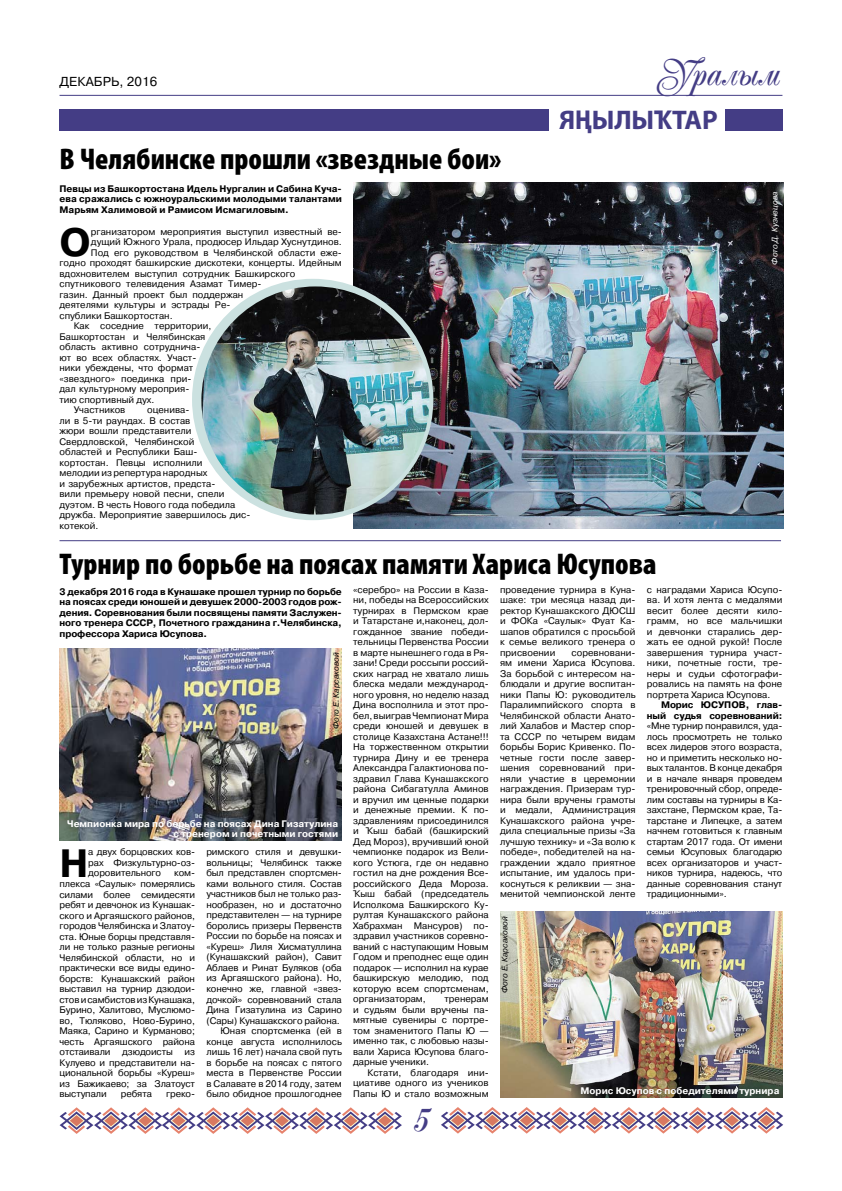
<style>
.page{position:relative;width:842px;height:1191px;background:#fff}
.page>*{position:absolute;margin:0;border:0;box-sizing:border-box;transform-origin:0 0}
.t1{font:46px "Popular Script";color:#443d85}
.t2{font:42.1px "Popular Script";color:#443d85}
.t3{font:700 39.5px "Pragmatica";color:#000}
.t4{font:900 condensed 30px "Myriad Pro";color:#000}
.t5{font:700 27px "Myriad Pro";letter-spacing:-.01em;color:#443d85}
.t6{font:13px "Pragmatica";letter-spacing:.01em;color:#000}
.t7{font:9.5px/10.5px "Pragmatica";color:#000;text-align:justify}
.t8{font:700 9.5px/10.5px "Pragmatica";letter-spacing:-.01em;color:#000;text-align:justify}
.t9{font:700 9.5px/10.5px "Pragmatica";color:#fff;text-align:right}
.t10{font:italic 8px "Pragmatica";color:#000}
.t11{font:italic 8px "Pragmatica";color:#fff}
.s1{font-family:"Pragmatica Cond";font-size:26.4px}
</style>
<div class="page">
<hr style="left:60px;top:95px;width:722px;height:1px;background:#443d85">
<svg style="left:441px;top:1107px;width:342px;height:26px"></svg>
<svg style="left:60px;top:1107px;width:342px;height:27px"></svg>
<img style="left:60px;top:648px;width:282px;height:192px">
<img style="left:353px;top:182px;width:430px;height:346px">
<div style="left:192px;top:279px;width:241px;height:241px;background:#cbe1e0;border-radius:50%"></div>
<hr style="left:60px;top:540px;width:721px;height:1px;background:#443d85">
<img style="left:201px;top:286px;width:228px;height:228px;border-radius:114px">
<div style="left:60px;top:110px;width:489px;height:21px;background:#443d85"></div>
<div style="left:725px;top:110px;width:57px;height:21px;background:#443d85"></div>
<img style="left:500px;top:911px;width:282px;height:186px">
<h3 class="t6" style="left:60px;top:74px;width:99px">декабрь, 2016</h3>
<h3 class="t4" style="left:60px;top:143px;width:443px">В Челябинске прошли «звездные бои»</h3>
<p class="t8" style="left:60px;top:183px;width:284px">Певцы из Башкортостана Идель Нургалин и Сабина Куча&shy;ева сражались с южноуральскими молодыми талантами Марьям Халимовой и Рамисом Исмагиловым.</p>
<h3 class="t3" style="left:60px;top:216px;width:33px">О</h3>
<p class="t7" style="left:91px;top:226px;width:252px">рганизатором мероприятия выступил известный ве-</p>
<p class="t7" style="left:91px;top:237px;width:252px">дущий Южного Урала, продюсер Ильдар Хуснутдинов.</p>
<p class="t7" style="left:91px;top:247px;width:252px">Под его руководством в Челябинской области еже-</p>
<p class="t7" style="left:60px;top:258px;width:284px">годно проходят башкирские дискотеки, концерты. Идейным</p>
<p class="t7" style="left:60px;top:268px;width:237px">вдохновителем выступил сотрудник Башкирского</p>
<p class="t7" style="left:60px;top:279px;width:203px">спутникового телевидения Азамат Тимер-</p>
<p class="t7" style="left:60px;top:289px;width:185px">газин. Данный проект был поддержан</p>
<p class="t7" style="left:60px;top:300px;width:172px">деятелями культуры и эстрады Ре-</p>
<p class="t7" style="left:60px;top:310px;width:115px">спублики Башкортостан.</p>
<p class="t7" style="left:74px;top:321px;width:139px">Как соседние территории,</p>
<p class="t7" style="left:60px;top:331px;width:147px">Башкортостан и Челябинская</p>
<p class="t7" style="left:60px;top:342px;width:142px">область активно сотруднича-</p>
<p class="t7" style="left:60px;top:352px;width:138px">ют во всех областях. Участ-</p>
<p class="t7" style="left:60px;top:363px;width:135px">ники убеждены, что формат</p>
<p class="t7" style="left:60px;top:373px;width:133px">«звездного» поединка при-</p>
<p class="t7" style="left:60px;top:384px;width:131px">дал культурному мероприя-</p>
<p class="t7" style="left:60px;top:394px;width:96px">тию спортивный дух.</p>
<p class="t7" style="left:74px;top:405px;width:53px">Участников</p>
<p class="t7" style="left:60px;top:405px;width:192px;text-align:left;text-indent:88px">оценива-<br>ли в 5-ти раундах. В состав<br>жюри вошли представители<br>Свердловской, Челябинской<br>областей и Республики Баш-<br>кортостан. Певцы исполнили<br>мелодии из репертура народных<br>и зарубежных артистов, предста-<br>вили премьеру новой песни, спели дуэтом. В честь Нового года победила дружба. Мероприятие завершилось дис&shy;котекой.</p>
<h2 class="t2" style="left:656px;top:51px;width:126px">Уралым</h2>
<h3 class="t5" style="left:559px;top:103px;width:160px">я<span class="s1">Ң</span>ылы<span class="s1">Ҡ</span>тар</h3>
<p class="t11" style="left:770px;top:265px;width:75px;rotate:-90deg">Фото Д. Кузнецова</p>
<h3 class="t4" style="left:60px;top:547px;width:599px">Турнир по борьбе на поясах памяти Хариса Юсупова</h3>
<p class="t8" style="left:60px;top:586px;width:284px">3 декабря 2016 года в Кунашаке прошел турнир по борьбе на поясах среди юношей и девушек 2000-2003 годов рож&shy;дения. Соревнования были посвящены памяти Заслужен&shy;ного тренера СССР</p>
<p class="t7" style="left:647px;top:584px;width:137px">с наградами Хариса Юсупо&shy;ва. И хотя лента с медалями весит более десяти кило&shy;грамм, но все мальчишки и девчонки старались дер&shy;жать ее одной рукой! После завершения турнира участ&shy;ники, почетные гости, тре&shy;неры и судьи сфотографи&shy;ровались на память на фоне портрета Хариса Юсупова.</p>
<p class="t8" style="left:661px;top:699px;width:65px">Морис Юсупов</p>
<p class="t7" style="left:353px;top:584px;width:137px">«серебро» на России в Каза&shy;ни, победы на Всероссийских турнирах в Пермском крае и Татарстане и,наконец, дол&shy;гожданное звание победи&shy;тельницы Первенства России в марте нынешнего года в Ря&shy;зани! Среди россыпи россий&shy;ских наград не хватало лишь блеска медали международ&shy;ного уровня, но неделю назад Дина восполнила и этот про&shy;бел, выиграв Чемпионат Мира среди юношей и девушек в столице Казахстана Астане!!!<br>На торжественном открытии турнира Дину и ее тренера Александра Галактионова по&shy;здравил Глава Кунашакского района Сибагатулла Аминов и вручил им ценные подарки и денежные премии. К по&shy;здравлениям присоединился и Ҡыш бабай (башкирский Дед Мороз), вручивший юной чемпионке подарок из Вели&shy;кого Устюга, где он недавно гостил на дне рождения Все&shy;российского Деда Мороза.<br>Ҡыш бабай (председатель Исполкома Башкирского Ку&shy;рултая Кунашакского района Хабрахман Мансуров) по&shy;здравил участников соревно&shy;ваний с наступающим Новым Годом и преподнес еще один подарок — исполнил на курае башкирскую мелодию, под которую всем спортсменам, организаторам,</p>
<p class="t7" style="left:500px;top:584px;width:137px">проведение турнира в Куна&shy;шаке: три месяца назад ди&shy;ректор Кунашакского ДЮСШ и ФОКа «Саулык» Фуат Ка&shy;шапов обратился с просьбой к семье великого тренера о присвоении</p>
<p class="t8" style="left:60px;top:618px;width:284px;text-indent:93px">, Почетного гражданина г.Челябинска, профессора Хариса Юсупова.</p>
<p class="t7" style="left:500px;top:647px;width:137px;text-indent:72px">соревновани&shy;ям имени Хариса Юсупова.<br>За борьбой с интересом на&shy;блюдали и другие воспитан&shy;ники Папы Ю: руководитель Паралимпийского спорта в Челябинской области Анато&shy;лий Халабов и Мастер спор&shy;та СССР по четырем видам борьбы Борис Кривенко. По&shy;четные гости после завер&shy;шения соревнований при&shy;няли участие в церемонии награждения. Призерам тур&shy;нира были вручены грамоты и медали, Администрация Кунашакского района учре&shy;дила специальные призы «За лучшую технику» и «За волю к победе», победителей на на&shy;граждении ждало приятное испытание, им удалось при&shy;коснуться к реликвии — зна&shy;менитой чемпионской ленте</p>
<p class="t10" style="left:331px;top:729px;width:78px;rotate:-90deg">Фото Е. Карсаковой</p>
<p class="t8" style="left:647px;top:699px;width:137px;text-align:right">, глав-<br>ный судья соревнований:</p>
<p class="t7" style="left:647px;top:721px;width:137px">«Мне турнир понравился, уда&shy;лось просмотреть не только всех лидеров этого возраста, но и приметить несколько но&shy;вых талантов. В конце декабря и в начале января проведем тренировочный сбор, опреде&shy;лим составы на турниры в Ка&shy;захстане, Пермском крае, Та&shy;тарстане и Липецке, а затем начнем готовиться к главным стартам 2017 года. От имени семьи Юсуповых благодарю всех организаторов и участ&shy;ников турнира, надеюсь, что данные соревнования станут традиционными».</p>
<p class="t9" style="left:67px;top:818px;width:273px">Чемпионка мира по борьбе на поясах Дина Гизатулина с тренером и почетными гостями</p>
<h3 class="t3" style="left:60px;top:837px;width:25px">Н</h3>
<p class="t7" style="left:88px;top:847px;width:108px">а двух борцовских ков&shy;рах Физкультурно-оз&shy;доровительного</p>
<p class="t7" style="left:206px;top:847px;width:137px;text-align:right">римского стиля и девушки&shy;вольницы; Челябинск также был представлен спортсмен&shy;ками вольного стиля. Состав участников был не только раз&shy;нообразен, но и достаточно представителен — на турнире боролись призеры Первенств<br>России по борьбе на поясах и «Куреш» Лиля Хисматуллина (Кунашакский район), Савит<br>Аблаев и Ринат Буляков (оба из Аргаяшского района). Но, конечно же, главной «звез&shy;дочкой» соревнований стала<br>Дина Гизатулина из Сарино (Сары) Кунашакского района.<br>Юная спортсменка (ей в конце августа исполнилось лишь 16 лет) начала свой путь в борьбе на поясах с пятого места в Первенстве России в Салавате в 2014 году, затем было обидное прошлогоднее</p>
<p class="t7" style="left:60px;top:868px;width:137px;text-indent:115px">ком&shy;плекса «Саулык» померялись силами более семидесяти ребят и девчонок из Кунашак&shy;ского и Аргаяшского районов, городов Челябинска и Златоу&shy;ста. Юные борцы представля&shy;ли не только разные регионы Челябинской области, но и практически все виды едино&shy;борств: Кунашакский район выставил на турнир дзюдои&shy;стов и самбистов из Кунашака, Бурино, Халитово, Муслюмо&shy;во, Тюляково, Ново-Бурино, Маяка, Сарино и Курманово; честь Аргаяшского района отстаивали дзюдоисты из Кулуево и представители на&shy;циональной борьбы «Куреш» из Бажикаево; за Златоуст выступали</p>
<p class="t10" style="left:500px;top:993px;width:78px;rotate:-90deg">Фото Е. Карсаковой</p>
<p class="t7" style="left:353px;top:994px;width:137px;text-indent:91px">тренерам и судьям были вручены па&shy;мятные сувениры с портре&shy;том знаменитого Папы Ю — именно так, с любовью назы&shy;вали Хариса Юсупова благо&shy;дарные ученики.</p>
<p class="t7" style="left:353px;top:1067px;width:137px;text-indent:14px">Кстати, благодаря ини&shy;циативе одного из учеников Папы Ю и стало возможным</p>
<p class="t9" style="left:580px;top:1085px;width:200px">Морис Юсупов с победителями турнира</p>
<p class="t7" style="left:121px;top:1088px;width:33px">ребята</p>
<p class="t7" style="left:166px;top:1088px;width:30px">греко-</p>
<h1 class="t1" style="left:412px;top:1094px;width:19px">5</h1>
</div>
